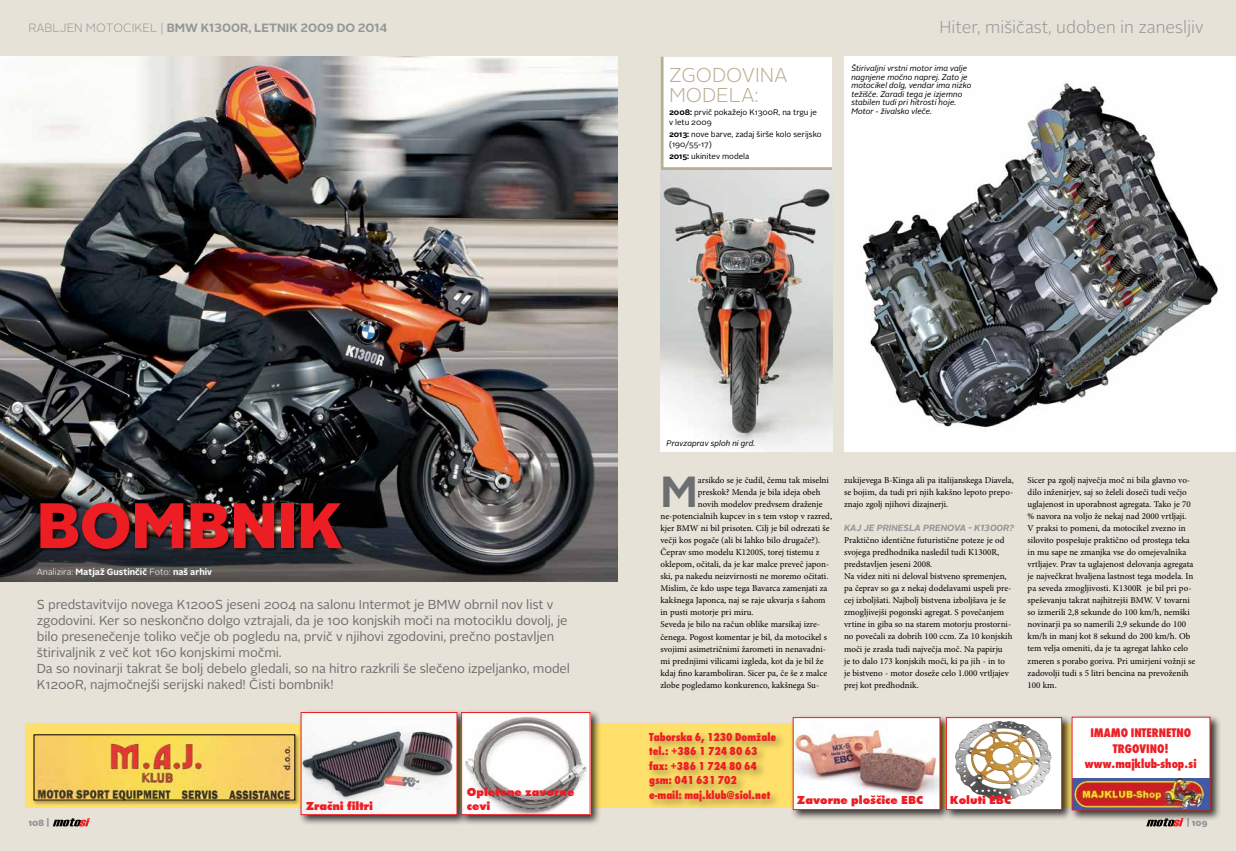
<style>
.page{position:relative;width:1236px;height:851px;background:#fff}
.page>*{position:absolute;margin:0;border:0;box-sizing:border-box;transform-origin:0 0}
.t1{font:900 64px "Alright Sans";color:#ed1d24}
.t2{font:700 43.4px "Alright Sans";color:#6d6e71}
.t3{font:300 20px/20px "Alright Sans";color:#b8af91}
.t4{font:300 17.3px "Alright Sans";color:#939598}
.t5{font:13px/16px "Alright Sans";letter-spacing:-.01em;color:#6d6e71}
.t6{font:13px/15.6px "Futura TEE Extr Bold Cond";color:#ed1d24;text-align:center}
.t7{font:12px/14.4px "Futura TEE Extr Bold Cond";color:#ed1d24}
.t8{font:700 12px/14.4px "Futura TEE Extr";color:#ed1d24}
.t9{font:700 12px "Alright Sans";color:#939598}
.t10{font:9px/12px "Minion Pro";color:#000}
.t11{font:700 9px "Alright Sans";color:#fff}
.t12{font:italic 700 9px "Alright Sans";color:#939598}
.t13{font:900 9px "Alright Sans";color:#939598}
.t14{font:italic 8px/8.5px "Alright Sans";color:#000}
.t15{font:8px/9.6px "Alright Sans";color:#000}
.s1{font-weight:300}
.s2{font-weight:700}
</style>
<div class="page">
<div style="left:0;top:0;width:1236px;height:850px;background:#e6e2d7"></div>
<svg style="left:1146px;top:821px;width:37px;height:5px"></svg>
<svg style="left:53px;top:818px;width:37px;height:8px"></svg>
<div style="left:26px;top:723px;width:1162px;height:84px;background:#ffe06a"></div>
<div style="left:298px;top:709px;width:170px;height:117px;background:#000;opacity:.75"></div>
<img style="left:303px;top:714px;width:152px;height:99px">
<div style="left:301px;top:712px;width:156px;height:103px;border:1px solid #ed1d24"></div>
<div style="left:459px;top:709px;width:142px;height:117px;background:#000;opacity:.75"></div>
<img style="left:463px;top:714px;width:126px;height:99px">
<div style="left:461px;top:712px;width:130px;height:103px;border:1px solid #ed1d24"></div>
<div style="left:790px;top:714px;width:161px;height:106px;background:#000;opacity:.75"></div>
<img style="left:795px;top:719px;width:143px;height:88px">
<div style="left:793px;top:717px;width:147px;height:92px;border:1px solid #ed1d24"></div>
<div style="left:943px;top:714px;width:130px;height:106px;background:#000;opacity:.75"></div>
<div style="left:946px;top:717px;width:116px;height:92px;background:#fff"></div>
<img style="left:955px;top:721px;width:96px;height:78px">
<div style="left:946px;top:717px;width:116px;height:92px;border:1px solid #ed1d24"></div>
<div style="left:32px;top:733px;width:268px;height:72px;background:#000;opacity:.3"></div>
<img style="left:36px;top:736px;width:257px;height:62px">
<div style="left:647px;top:729px;width:139px;height:82px;background:#000;opacity:.35"></div>
<div style="left:1069px;top:714px;width:152px;height:107px;background:#000;opacity:.75"></div>
<div style="left:1072px;top:717px;width:138px;height:92px;background:#fff"></div>
<img style="left:1073px;top:778px;width:135px;height:30px">
<img style="left:0;top:57px;width:618px;height:524px">
<div style="left:660px;top:56px;width:173px;height:116px;background:#fff"></div>
<div style="left:39px;top:501px;width:307px;height:52px;background:#000;opacity:.75"></div>
<img style="left:660px;top:170px;width:172px;height:282px">
<div style="left:844px;top:57px;width:392px;height:395px;background:#fff"></div>
<img style="left:862px;top:83px;width:356px;height:345px">
<h3 class="t9" style="left:28px;top:19px;width:360px"><span class="s1">RABLJEN MOTOCIKEL |</span> BMW K1300R, LETNIK 2009 DO 2014</h3>
<h3 class="t3" style="left:669px;top:66px;width:120px">ZGODOVINA<br>MODELA:</h3>
<p class="t15" style="left:669px;top:107px;width:150px"><span class="s2">2008:</span> prvič pokažejo K1300R, na trgu je v letu 2009</p>
<p class="t15" style="left:669px;top:129px;width:154px"><span class="s2">2013:</span> nove barve, zadaj širše kolo serijsko (190/55-17)</p>
<p class="t15" style="left:669px;top:151px;width:82px"><span class="s2">2015:</span> ukinitev modela</p>
<h3 class="t4" style="left:939px;top:15px;width:266px">Hiter, mišičast, udoben in zanesljiv</h3>
<p class="t14" style="left:851px;top:64px;width:122px">Štirivaljni vrstni motor ima valje nagnjene močno naprej. Zato je motocikel dolg, vendar ima nizko težišče. Zaradi tega je izjemno stabilen tudi pri hitrosti hoje.<br>Motor - živalsko vleče.</p>
<h1 class="t1" style="left:37px;top:480px;width:307px">BOMBNIK</h1>
<p class="t11" style="left:37px;top:566px;width:177px"><span class="s1">Analizira:</span> Matjaž Gustinčič <span class="s1">Foto:</span> naš arhiv</p>
<p class="t5" style="left:37px;top:597px;width:535px">S predstavitvijo novega K1200S jeseni 2004 na salonu Intermot je BMW obrnil nov list v zgodovini. Ker so neskončno dolgo vztrajali, da je 100 konjskih moči na motociklu dovolj, je bilo presenečenje toliko večje ob pogledu na, prvič v njihovi zgodovini, prečno postavljen štirivaljnik z več kot 160 konjskimi močmi.<br>Da so novinarji takrat še bolj debelo gledali, so na hitro razkrili še slečeno izpeljanko, model K1200R, najmočnejši serijski naked! Čisti bombnik!</p>
<h3 class="t8" style="left:306px;top:798px;width:69px">Zračni filtri</h3>
<h3 class="t8" style="left:467px;top:784px;width:109px">Opletene zavorne cevi</h3>
<p class="t14" style="left:667px;top:438px;width:90px">Pravzaprav sploh ni grd.</p>
<h2 class="t2" style="left:660px;top:461px;width:39px">M</h2>
<p class="t10" style="left:698px;top:474px;width:133px">arsikdo se je čudil, čemu tak miselni</p>
<p class="t10" style="left:698px;top:486px;width:124px">preskok? Menda je bila ideja obeh</p>
<p class="t10" style="left:698px;top:498px;width:126px">novih modelov predvsem draženje</p>
<p class="t10" style="left:660px;top:510px;width:173px">ne-potencialnih kupcev in s tem vstop v razred,</p>
<p class="t10" style="left:660px;top:522px;width:171px">kjer BMW ni bil prisoten. Cilj je bil odrezati še</p>
<p class="t10" style="left:660px;top:534px;width:161px">večji kos pogače (ali bi lahko bilo drugače?).</p>
<p class="t10" style="left:660px;top:546px;width:160px">Čeprav smo modelu K1200S, torej tistemu z</p>
<p class="t10" style="left:660px;top:558px;width:170px">oklepom, očitali, da je kar malce preveč japon-</p>
<p class="t10" style="left:660px;top:570px;width:169px">ski, pa nakedu neizvirnosti ne moremo očitati.</p>
<p class="t10" style="left:660px;top:582px;width:168px">Mislim, če kdo uspe tega Bavarca zamenjati za</p>
<p class="t10" style="left:660px;top:594px;width:167px">kakšnega Japonca, naj se raje ukvarja s šahom</p>
<p class="t10" style="left:660px;top:606px;width:95px">in pusti motorje pri miru.</p>
<p class="t10" style="left:660px;top:618px;width:161px">Seveda je bilo na račun oblike marsikaj izre-</p>
<p class="t10" style="left:660px;top:630px;width:168px">čenega. Pogost komentar je bil, da motocikel s</p>
<p class="t10" style="left:660px;top:642px;width:167px">svojimi asimetričnimi žarometi in nenavadni-</p>
<p class="t10" style="left:660px;top:654px;width:165px">mi prednjimi vilicami izgleda, kot da je bil že</p>
<p class="t10" style="left:660px;top:666px;width:168px">kdaj fino karamboliran. Sicer pa, če še z malce</p>
<p class="t10" style="left:660px;top:678px;width:160px">zlobe pogledamo konkurenco, kakšnega Su-</p>
<p class="t10" style="left:844px;top:474px;width:171px;text-align:justify">zukijevega B-Kinga ali pa italijanskega Diavela, se bojim, da tudi pri njih kakšno lepoto prepo&shy;znajo zgolj njihovi dizajnerji.</p>
<p class="t12" style="left:844px;top:521px;width:172px">KAJ JE PRINESLA PRENOVA - K1300R?</p>
<p class="t10" style="left:844px;top:534px;width:170px">Praktično identične futuristične poteze je od svojega predhodnika nasledil tudi K1300R, predstavljen jeseni 2008.<br>Na videz niti ni deloval bistveno spremenjen, pa čeprav so ga z nekaj dodelavami uspeli pre&shy;cej izboljšati. Najbolj bistvena izboljšava je še zmogljivejši pogonski agregat. S povečanjem vrtine in giba so na starem motorju prostorni&shy;no povečali za dobrih 100 ccm. Za 10 konjskih moči je zrasla tudi največja moč. Na papirju<br>je to dalo 173 konjskih moči, ki pa jih - in to je bistveno - motor doseže celo 1.000 vrtljajev prej kot predhodnik.</p>
<p class="t10" style="left:1028px;top:474px;width:169px">Sicer pa zgolj največja moč ni bila glavno vo&shy;dilo inženirjev, saj so želeli doseči tudi večjo uglajenost in uporabnost agregata. Tako je 70 % navora na voljo že nekaj nad 2000 vrtljaji.<br>V praksi to pomeni, da motocikel zvezno in silovito pospešuje praktično od prostega teka in mu sape ne zmanjka vse do omejevalnika vrtljajev. Prav ta uglajenost delovanja agregata je največkrat hvaljena lastnost tega modela. In pa seveda zmogljivosti. K1300R je bil pri po&shy;speševanju takrat najhitrejši BMW. V tovarni so izmerili 2,8 sekunde do 100 km/h, nemški novinarji pa so namerili 2,9 sekunde do 100 km/h in manj kot 8 sekund do 200 km/h. Ob tem velja omeniti, da je ta agregat lahko celo zmeren s porabo goriva. Pri umirjeni vožnji se zadovolji tudi s 5 litri bencina na prevoženih 100 km.</p>
<h3 class="t7" style="left:649px;top:729px;width:129px">Taborska 6, 1230 Domžale tel.: +386 1 724 80 63 fax: +386 1 724 80 64 gsm: 041 631 702<br>e-mail: maj.klub@siol.net</h3>
<h3 class="t8" style="left:797px;top:792px;width:128px">Zavorne ploščice EBC</h3>
<h3 class="t8" style="left:950px;top:792px;width:63px">Koluti EBC</h3>
<h3 class="t6" style="left:1085px;top:725px;width:113px">IMAMO INTERNETNO<br>TRGOVINO! www.majklub-shop.si</h3>
<p class="t13" style="left:28px;top:816px;width:23px">108 |</p>
<p class="t13" style="left:1187px;top:816px;width:22px">| 109</p>
</div>
